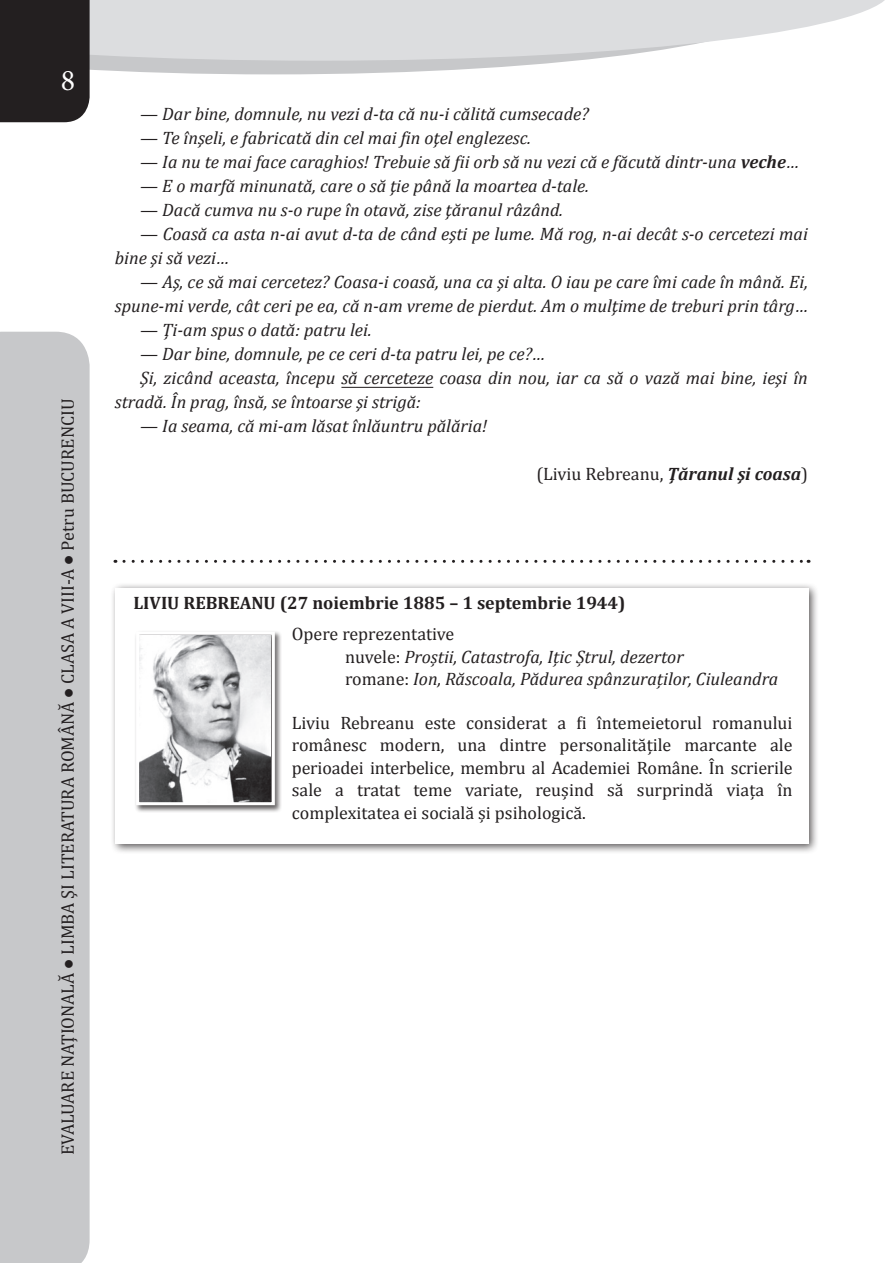
<style>
.page{position:relative;width:893px;height:1263px;background:#fff}
.page>*{position:absolute;margin:0;border:0;box-sizing:border-box;transform-origin:0 0}
.t1{font:30px "Minion Pro";color:#fff}
.t2{font:italic 18px/24px "Cambria";color:#231f20}
.t3{font:18px/22.5px "Cambria";color:#231f20;text-align:justify}
.t4{font:700 18px "Cambria";color:#231f20}
.s1{font-weight:700}
.s2{font-weight:700;font-style:italic}
.s3{font-style:normal}
</style>
<div class="page">
<svg style="left:90px;top:61px;width:480px;height:13px;fill:#c7c8ca"></svg>
<svg style="left:90px;top:0;width:795px;height:61px;background:#e0e1e2"></svg>
<div style="left:0;top:332px;width:90px;height:931px;background:#c7c8ca"></div>
<div style="left:0;top:0;width:90px;height:122px;background:#231f20"></div>
<hr style="left:341px;top:387px;width:92px;height:1px;background:#231f20">
<div style="left:110px;top:583px;width:709px;height:272px;background:#231f20;opacity:.75"></div>
<div style="left:115px;top:588px;width:693px;height:255px;background:#fff"></div>
<div style="left:134px;top:630px;width:148px;height:183px;background:#231f20;opacity:.75"></div>
<img style="left:140px;top:635px;width:131px;height:166px">
<div style="left:136px;top:631px;width:139px;height:174px;border:3px solid #fff"></div>
<svg style="left:124px;top:560px;width:685px;height:3px"></svg>
<h1 class="t1" style="left:61px;top:60px;width:16px">8</h1>
<p class="t3" style="left:56px;top:1155px;width:758px;rotate:-90deg">EVALUARE NAŢIONALĂ ● LIMBA ŞI LITERATURA ROMÂNĂ ● CLASA A VIII-A ● Petru BUCURENCIU</p>
<p class="t2" style="left:140px;top:101px;width:450px">— Dar bine, domnule, nu vezi d-ta că nu-i călită cumsecade?</p>
<p class="t2" style="left:140px;top:125px;width:392px">— Te înşeli, e fabricată din cel mai fin oţel englezesc.</p>
<p class="t2" style="left:140px;top:149px;width:660px">— Ia nu te mai face caraghios! Trebuie să fii orb să nu vezi că e făcută dintr-una <span class="s1">veche</span>…</p>
<p class="t2" style="left:140px;top:173px;width:450px">— E o marfă minunată, care o să ţie până la moartea d-tale.</p>
<p class="t2" style="left:140px;top:197px;width:424px">— Dacă cumva nu s-o rupe în otavă, zise ţăranul râzând.</p>
<p class="t2" style="left:115px;top:221px;width:695px;text-indent:26px">— Coasă ca asta n-ai avut d-ta de când eşti pe lume. Mă rog, n-ai decât s-o cercetezi mai bine şi să vezi…</p>
<p class="t2" style="left:115px;top:269px;width:695px;text-align:right">— Aş, ce să mai cercetez? Coasa-i coasă, una ca şi alta. O iau pe care îmi cade în mână. Ei, spune-mi verde, cât ceri pe ea, că n-am vreme de pierdut. Am o mulţime de treburi prin târg…</p>
<p class="t2" style="left:140px;top:317px;width:233px">— Ţi-am spus o dată: patru lei.</p>
<p class="t2" style="left:140px;top:341px;width:406px">— Dar bine, domnule, pe ce ceri d-ta patru lei, pe ce?…</p>
<p class="t2" style="left:115px;top:365px;width:695px;text-indent:26px">Şi, zicând aceasta, începu să cerceteze coasa din nou, iar ca să o vază mai bine, ieşi în stradă. În prag, însă, se întoarse şi strigă:</p>
<p class="t2" style="left:140px;top:413px;width:348px">— Ia seama, că mi-am lăsat înlăuntru pălăria!</p>
<p class="t3" style="left:536px;top:463px;width:273px">(Liviu Rebreanu, <span class="s2">Ţăranul şi coasa</span>)</p>
<p class="t4" style="left:133px;top:590px;width:494px">LIVIU REBREANU (27 noiembrie 1885 – 1 septembrie 1944)</p>
<p class="t3" style="left:292px;top:622px;width:164px">Opere reprezentative</p>
<p class="t2" style="left:345px;top:644px;width:340px"><span class="s3">nuvele:</span> Proştii, Catastrofa, Iţic Ştrul, dezertor</p>
<p class="t2" style="left:345px;top:666px;width:435px"><span class="s3">romane:</span> Ion, Răscoala, Pădurea spânzuraţilor, Ciuleandra</p>
<p class="t3" style="left:292px;top:711px;width:502px">Liviu Rebreanu este considerat a fi întemeietorul romanului românesc modern, una dintre personalităţile marcante ale perioadei interbelice, membru al Academiei Române. În scrierile sale a tratat teme variate, reuşind să surprindă viaţa în complexitatea ei socială şi psihologică.</p>
</div>
